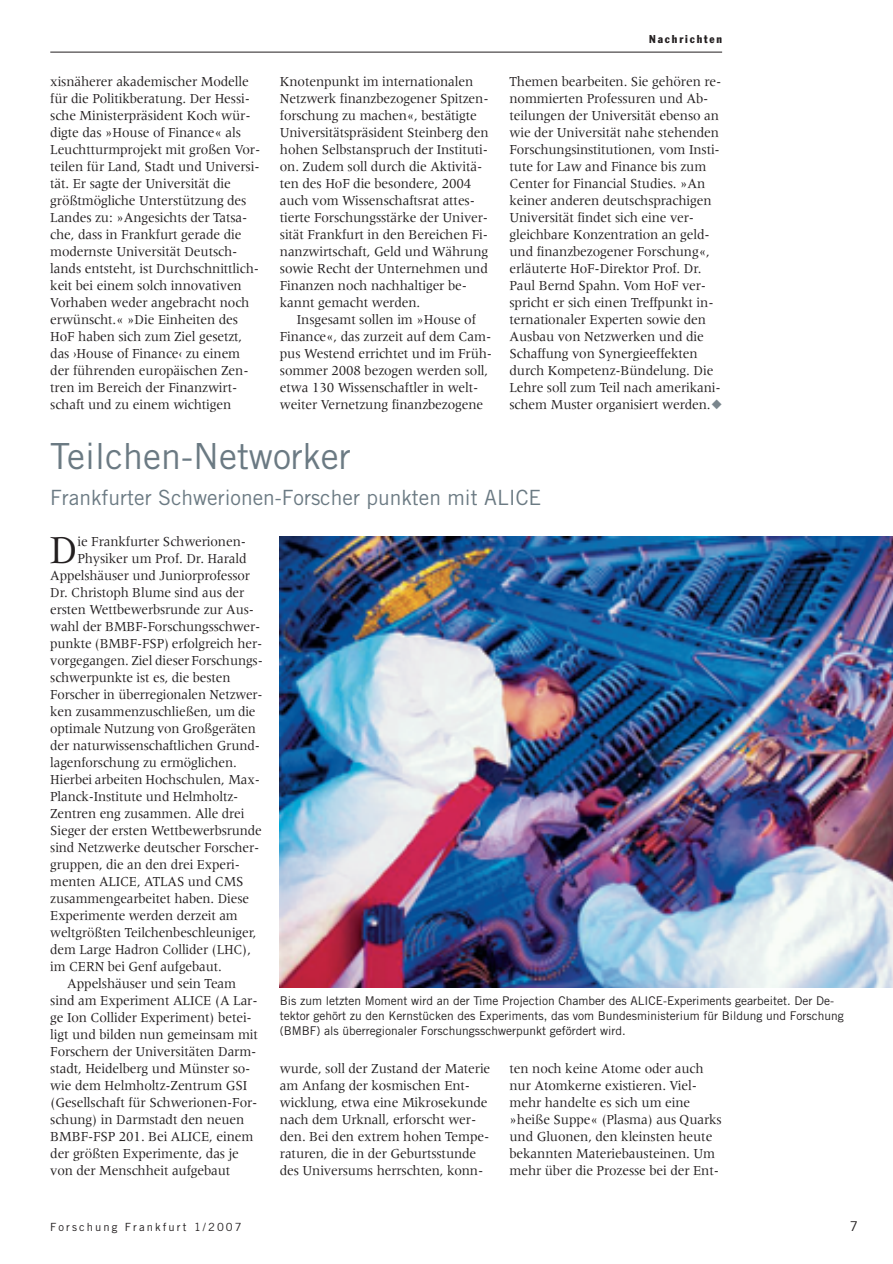
<style>
.page{position:relative;width:893px;height:1264px;background:#fff}
.page>*{position:absolute;margin:0;border:0;box-sizing:border-box;transform-origin:0 0}
.t1{font:41.1px "Meridien";color:#231f20;scale:.95 1}
.t2{font:36px "Trade Gothic";color:#6b7a83}
.t3{font:21px "Trade Gothic";color:#6b7a83}
.t4{font:14.25px/17px "Meridien";letter-spacing:-.01em;color:#231f20;scale:.95 1}
.t5{font:14.25px "Meridien";letter-spacing:-.01em;color:#231f20;scale:.94 1}
.t6{font:14.25px "Meridien";letter-spacing:-.01em;color:#231f20;scale:.93 1}
.t7{font:13.5px "Trade Gothic";color:#231f20}
.t8{font:12px/14.9px "Trade Gothic";color:#231f20}
.t9{font:11.25px "Trade Gothic";letter-spacing:.185em;color:#231f20}
.t10{font:condensed 11.25px "Franklin Gothic";letter-spacing:.16em;color:#231f20}
.s1{color:#7a868d}
</style>
<div class="page">
<img style="left:50px;top:51px;width:843px;height:937px">
<p class="t4" style="left:50px;top:74px;width:223px">xisnäherer akademischer Modelle für die Politikberatung. Der Hessi&shy;sche Ministerpräsident Koch wür&shy;digte das »House of Finance« als Leuchtturmprojekt mit großen Vor&shy;teilen für Land, Stadt und Universi&shy;tät. Er sagte der Universität die größtmögliche Unterstützung des Landes zu: »Angesichts der Tatsa&shy;che, dass in Frankfurt gerade die modernste Universität Deutsch&shy;lands entsteht, ist Durchschnittlich&shy;keit bei einem solch innovativen Vorhaben weder angebracht noch erwünscht.« »Die Einheiten des HoF haben sich zum Ziel gesetzt, das ›House of Finance‹ zu einem der führenden europäischen Zen&shy;tren im Bereich der Finanzwirt&shy;schaft und zu einem wichtigen</p>
<p class="t4" style="left:280px;top:74px;width:205px">Knotenpunkt im internationalen</p>
<p class="t4" style="left:280px;top:91px;width:221px">Netzwerk finanzbezogener Spitzen-</p>
<p class="t4" style="left:280px;top:108px;width:209px">forschung zu machen«, bestätigte</p>
<p class="t4" style="left:280px;top:125px;width:221px">Universitätspräsident Steinberg den</p>
<p class="t4" style="left:280px;top:142px;width:221px">hohen Selbstanspruch der Instituti-</p>
<p class="t4" style="left:280px;top:159px;width:215px">on. Zudem soll durch die Aktivitä-</p>
<p class="t4" style="left:280px;top:176px;width:203px">ten des HoF die besondere, 2004</p>
<p class="t4" style="left:280px;top:193px;width:207px">auch vom Wissenschaftsrat attes-</p>
<p class="t4" style="left:280px;top:210px;width:221px">tierte Forschungsstärke der Univer-</p>
<p class="t4" style="left:280px;top:227px;width:221px">sität Frankfurt in den Bereichen Fi-</p>
<p class="t4" style="left:280px;top:244px;width:221px">nanzwirtschaft, Geld und Währung</p>
<p class="t4" style="left:280px;top:261px;width:220px">sowie Recht der Unternehmen und</p>
<p class="t4" style="left:280px;top:278px;width:198px">Finanzen noch nachhaltiger be-</p>
<p class="t4" style="left:280px;top:295px;width:149px">kannt gemacht werden.</p>
<p class="t4" style="left:297px;top:312px;width:190px">Insgesamt sollen im »House of</p>
<p class="t4" style="left:280px;top:329px;width:224px">Finance«, das zurzeit auf dem Cam-</p>
<p class="t4" style="left:280px;top:346px;width:225px">pus Westend errichtet und im Früh-</p>
<p class="t4" style="left:280px;top:363px;width:221px">sommer 2008 bezogen werden soll,</p>
<p class="t4" style="left:280px;top:380px;width:210px">etwa 130 Wissenschaftler in welt-</p>
<p class="t4" style="left:280px;top:397px;width:216px">weiter Vernetzung finanzbezogene</p>
<p class="t10" style="left:649px;top:35px;width:74px">Nachrichten</p>
<p class="t4" style="left:510px;top:74px;width:225px">Themen bearbeiten. Sie gehören re&shy;nommierten Professuren und Ab&shy;teilungen der Universität ebenso an wie der Universität nahe stehenden Forschungsinstitutionen, vom Insti&shy;tute for Law and Finance bis zum Center for Financial Studies. »An keiner anderen deutschsprachigen Universität findet sich eine ver&shy;gleichbare Konzentration an geld&shy;und finanzbezogener Forschung«, erläuterte HoF-Direktor Prof. Dr.<br>Paul Bernd Spahn. Vom HoF ver&shy;spricht er sich einen Treffpunkt in&shy;ternationaler Experten sowie den Ausbau von Netzwerken und die Schaffung von Synergieeffekten durch Kompetenz-Bündelung. Die Lehre soll zum Teil nach amerikani&shy;schem Muster organisiert werden.<span class="s1">◆</span></p>
<p class="t2" style="left:50px;top:443px;width:302px">Teilchen-Networker</p>
<p class="t3" style="left:50px;top:490px;width:493px">Frankfurter Schwerionen-Forscher punkten mit ALICE</p>
<p class="t1" style="left:50px;top:533px;width:31px">D</p>
<p class="t4" style="left:77px;top:533px;width:179px">ie Frankfurter Schwerionen-</p>
<p class="t4" style="left:77px;top:550px;width:180px">Physiker um Prof. Dr. Harald</p>
<p class="t5" style="left:50px;top:569px;width:214px">Appelshäuser und Juniorprofessor</p>
<p class="t5" style="left:50px;top:586px;width:208px">Dr. Christoph Blume sind aus der</p>
<p class="t5" style="left:50px;top:603px;width:218px">ersten Wettbewerbsrunde zur Aus-</p>
<p class="t5" style="left:50px;top:620px;width:225px">wahl der BMBF-Forschungsschwer-</p>
<p class="t5" style="left:50px;top:637px;width:227px">punkte (BMBF-FSP) erfolgreich her-</p>
<p class="t5" style="left:50px;top:654px;width:228px">vorgegangen. Ziel dieser Forschungs-</p>
<p class="t5" style="left:50px;top:671px;width:193px">schwerpunkte ist es, die besten</p>
<p class="t6" style="left:50px;top:688px;width:230px">Forscher in überregionalen Netzwer-</p>
<p class="t5" style="left:50px;top:705px;width:220px">ken zusammenzuschließen, um die</p>
<p class="t5" style="left:50px;top:722px;width:220px">optimale Nutzung von Großgeräten</p>
<p class="t5" style="left:50px;top:739px;width:225px">der naturwissenschaftlichen Grund-</p>
<p class="t5" style="left:50px;top:756px;width:200px">lagenforschung zu ermöglichen.</p>
<p class="t5" style="left:50px;top:773px;width:224px">Hierbei arbeiten Hochschulen, Max-</p>
<p class="t5" style="left:50px;top:790px;width:202px">Planck-Institute und Helmholtz-</p>
<p class="t5" style="left:50px;top:807px;width:208px">Zentren eng zusammen. Alle drei</p>
<p class="t5" style="left:50px;top:824px;width:227px">Sieger der ersten Wettbewerbsrunde</p>
<p class="t5" style="left:50px;top:841px;width:224px">sind Netzwerke deutscher Forscher-</p>
<p class="t5" style="left:50px;top:858px;width:203px">gruppen, die an den drei Experi-</p>
<p class="t5" style="left:50px;top:875px;width:207px">menten ALICE, ATLAS und CMS</p>
<p class="t5" style="left:50px;top:892px;width:213px">zusammengearbeitet haben. Diese</p>
<p class="t5" style="left:50px;top:909px;width:201px">Experimente werden derzeit am</p>
<p class="t5" style="left:50px;top:926px;width:221px">weltgrößten Teilchenbeschleuniger,</p>
<p class="t5" style="left:50px;top:943px;width:215px">dem Large Hadron Collider (LHC),</p>
<p class="t5" style="left:50px;top:960px;width:184px">im CERN bei Genf aufgebaut.</p>
<p class="t4" style="left:67px;top:976px;width:179px">Appelshäuser und sein Team</p>
<p class="t4" style="left:50px;top:993px;width:220px">sind am Experiment ALICE (A Lar-</p>
<p class="t4" style="left:50px;top:1010px;width:214px">ge Ion Collider Experiment) betei-</p>
<p class="t4" style="left:50px;top:1027px;width:220px">ligt und bilden nun gemeinsam mit</p>
<p class="t4" style="left:50px;top:1044px;width:219px">Forschern der Universitäten Darm-</p>
<p class="t4" style="left:50px;top:1061px;width:212px">stadt, Heidelberg und Münster so-</p>
<p class="t4" style="left:50px;top:1078px;width:209px">wie dem Helmholtz-Zentrum GSI</p>
<p class="t4" style="left:50px;top:1095px;width:220px">(Gesellschaft für Schwerionen-For-</p>
<p class="t4" style="left:50px;top:1112px;width:206px">schung) in Darmstadt den neuen</p>
<p class="t4" style="left:50px;top:1129px;width:215px">BMBF-FSP 201. Bei ALICE, einem</p>
<p class="t4" style="left:50px;top:1146px;width:200px">der größten Experimente, das je</p>
<p class="t4" style="left:50px;top:1163px;width:191px">von der Menschheit aufgebaut</p>
<p class="t8" style="left:280px;top:994px;width:565px">Bis zum letzten Moment wird an der Time Projection Chamber des ALICE-Experiments gearbeitet. Der De&shy;tektor gehört zu den Kernstücken des Experiments, das vom Bundesministerium für Bildung und Forschung (BMBF) als überregionaler Forschungsschwerpunkt gefördert wird.</p>
<p class="t4" style="left:280px;top:1061px;width:223px">wurde, soll der Zustand der Materie am Anfang der kosmischen Ent&shy;wicklung, etwa eine Mikrosekunde nach dem Urknall, erforscht wer&shy;den. Bei den extrem hohen Tempe&shy;raturen, die in der Geburtsstunde des Universums herrschten, konn-</p>
<p class="t4" style="left:510px;top:1061px;width:225px">ten noch keine Atome oder auch nur Atomkerne existieren. Viel&shy;mehr handelte es sich um eine »heiße Suppe« (Plasma) aus Quarks und Gluonen, den kleinsten heute bekannten Materiebausteinen. Um mehr über die Prozesse bei der Ent-</p>
<p class="t9" style="left:50px;top:1222px;width:193px">Forschung Frankfurt 1/2007</p>
<p class="t7" style="left:850px;top:1221px;width:10px">7</p>
</div>
